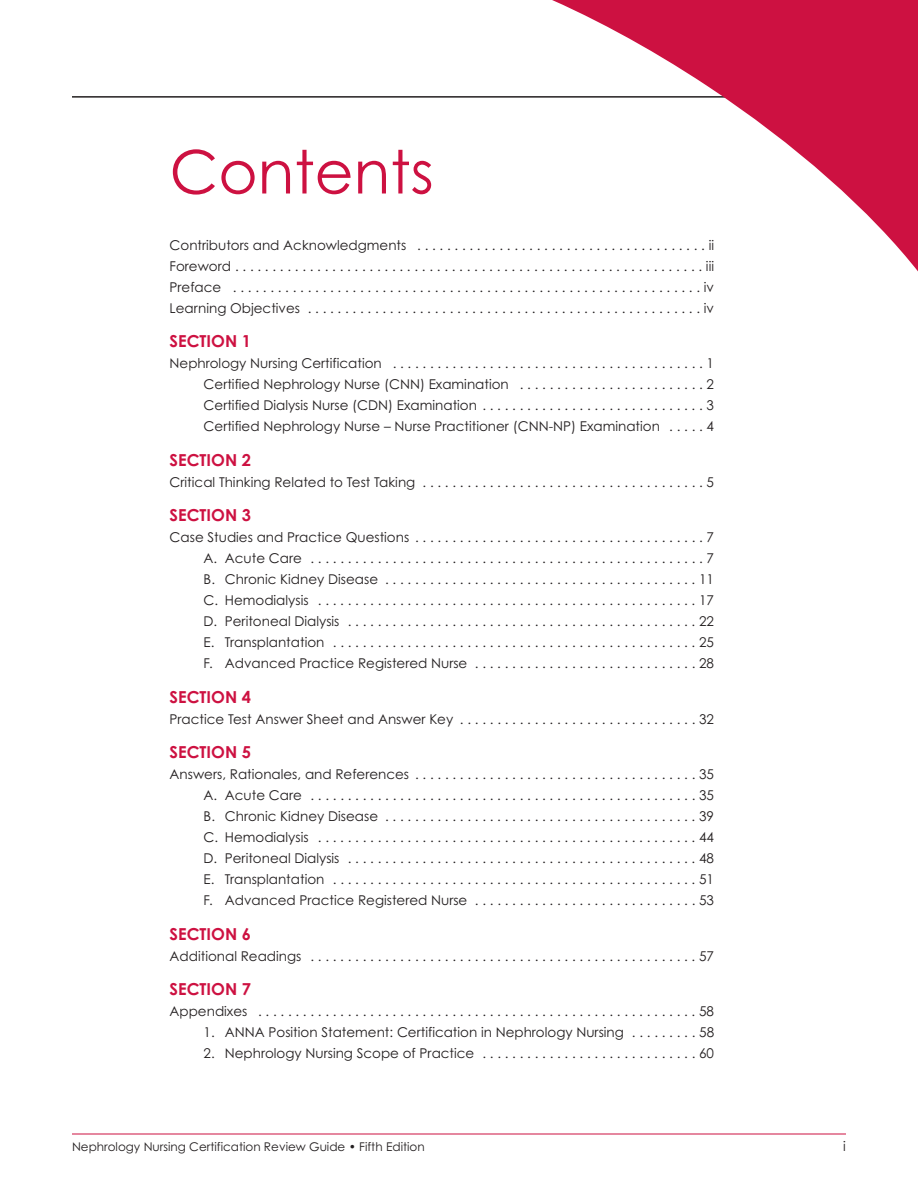
<style>
.page{position:relative;width:918px;height:1188px;background:#fff}
.page>*{position:absolute;margin:0;border:0;box-sizing:border-box;transform-origin:0 0}
.t1{font:60px "Century Gothic";color:#cd1141}
.t2{font:700 16.5px "Century Gothic";color:#cd1141}
.t3{font:13.5px/21px "Century Gothic";color:#231f20;text-align:justify}
.t4{font:12px "Century Gothic";color:#231f20}
</style>
<div class="page">
<hr style="left:72px;top:96px;width:753px;height:2px;background:#231f20">
<svg style="left:531px;top:0;width:387px;height:272px"></svg>
<hr style="left:72px;top:1134px;width:774px;height:1px;background:#cd1141">
<h1 class="t1" style="left:170px;top:138px;width:266px">Contents</h1>
<p class="t3" style="left:170px;top:235px;width:546px">Contributors and Acknowledgments . . . . . . . . . . . . . . . . . . . . . . . . . . . . . . . . . . . . . . . ii Foreword . . . . . . . . . . . . . . . . . . . . . . . . . . . . . . . . . . . . . . . . . . . . . . . . . . . . . . . . . . . . . . . iii Preface . . . . . . . . . . . . . . . . . . . . . . . . . . . . . . . . . . . . . . . . . . . . . . . . . . . . . . . . . . . . . . . iv Learning Objectives . . . . . . . . . . . . . . . . . . . . . . . . . . . . . . . . . . . . . . . . . . . . . . . . . . . . . iv</p>
<p class="t2" style="left:170px;top:332px;width:83px">SECTION 1</p>
<p class="t3" style="left:204px;top:353px;width:512px;text-indent:-34px">Nephrology Nursing Certification . . . . . . . . . . . . . . . . . . . . . . . . . . . . . . . . . . . . . . . . . . 1<br>Certified Nephrology Nurse (CNN) Examination . . . . . . . . . . . . . . . . . . . . . . . . . 2<br>Certified Dialysis Nurse (CDN) Examination . . . . . . . . . . . . . . . . . . . . . . . . . . . . . . 3<br>Certified Nephrology Nurse – Nurse Practitioner (CNN-NP) Examination . . . . . 4</p>
<p class="t2" style="left:170px;top:451px;width:83px">SECTION 2</p>
<p class="t3" style="left:170px;top:472px;width:546px">Critical Thinking Related to Test Taking . . . . . . . . . . . . . . . . . . . . . . . . . . . . . . . . . . . . . . 5</p>
<p class="t2" style="left:170px;top:506px;width:83px">SECTION 3</p>
<p class="t3" style="left:204px;top:527px;width:512px;text-indent:-34px">Case Studies and Practice Questions . . . . . . . . . . . . . . . . . . . . . . . . . . . . . . . . . . . . . . . 7<br>A. Acute Care . . . . . . . . . . . . . . . . . . . . . . . . . . . . . . . . . . . . . . . . . . . . . . . . . . . . . 7<br>B. Chronic Kidney Disease . . . . . . . . . . . . . . . . . . . . . . . . . . . . . . . . . . . . . . . . . . 11<br>C. Hemodialysis . . . . . . . . . . . . . . . . . . . . . . . . . . . . . . . . . . . . . . . . . . . . . . . . . . . 17<br>D. Peritoneal Dialysis . . . . . . . . . . . . . . . . . . . . . . . . . . . . . . . . . . . . . . . . . . . . . . . 22<br>E. Transplantation . . . . . . . . . . . . . . . . . . . . . . . . . . . . . . . . . . . . . . . . . . . . . . . . . 25<br>F. Advanced Practice Registered Nurse . . . . . . . . . . . . . . . . . . . . . . . . . . . . . . 28</p>
<p class="t2" style="left:170px;top:688px;width:83px">SECTION 4</p>
<p class="t3" style="left:170px;top:709px;width:546px">Practice Test Answer Sheet and Answer Key . . . . . . . . . . . . . . . . . . . . . . . . . . . . . . . . 32</p>
<p class="t2" style="left:170px;top:743px;width:83px">SECTION 5</p>
<p class="t3" style="left:204px;top:764px;width:512px;text-indent:-34px">Answers, Rationales, and References . . . . . . . . . . . . . . . . . . . . . . . . . . . . . . . . . . . . . . 35<br>A. Acute Care . . . . . . . . . . . . . . . . . . . . . . . . . . . . . . . . . . . . . . . . . . . . . . . . . . . . 35<br>B. Chronic Kidney Disease . . . . . . . . . . . . . . . . . . . . . . . . . . . . . . . . . . . . . . . . . . 39<br>C. Hemodialysis . . . . . . . . . . . . . . . . . . . . . . . . . . . . . . . . . . . . . . . . . . . . . . . . . . . 44<br>D. Peritoneal Dialysis . . . . . . . . . . . . . . . . . . . . . . . . . . . . . . . . . . . . . . . . . . . . . . . 48<br>E. Transplantation . . . . . . . . . . . . . . . . . . . . . . . . . . . . . . . . . . . . . . . . . . . . . . . . . 51<br>F. Advanced Practice Registered Nurse . . . . . . . . . . . . . . . . . . . . . . . . . . . . . . 53</p>
<p class="t2" style="left:170px;top:925px;width:83px">SECTION 6</p>
<p class="t3" style="left:170px;top:946px;width:546px">Additional Readings . . . . . . . . . . . . . . . . . . . . . . . . . . . . . . . . . . . . . . . . . . . . . . . . . . . . 57</p>
<p class="t2" style="left:170px;top:980px;width:83px">SECTION 7</p>
<p class="t3" style="left:170px;top:1001px;width:546px">Appendixes . . . . . . . . . . . . . . . . . . . . . . . . . . . . . . . . . . . . . . . . . . . . . . . . . . . . . . . . . . . 58</p>
<p class="t3" style="left:204px;top:1022px;width:512px">1. ANNA Position Statement: Certification in Nephrology Nursing . . . . . . . . . 58</p>
<p class="t3" style="left:204px;top:1043px;width:512px">2. Nephrology Nursing Scope of Practice . . . . . . . . . . . . . . . . . . . . . . . . . . . . . 60</p>
<p class="t4" style="left:72px;top:1139px;width:354px">Nephrology Nursing Certification Review Guide • Fifth Edition</p>
<p class="t3" style="left:843px;top:1135px;width:4px">i</p>
</div>
